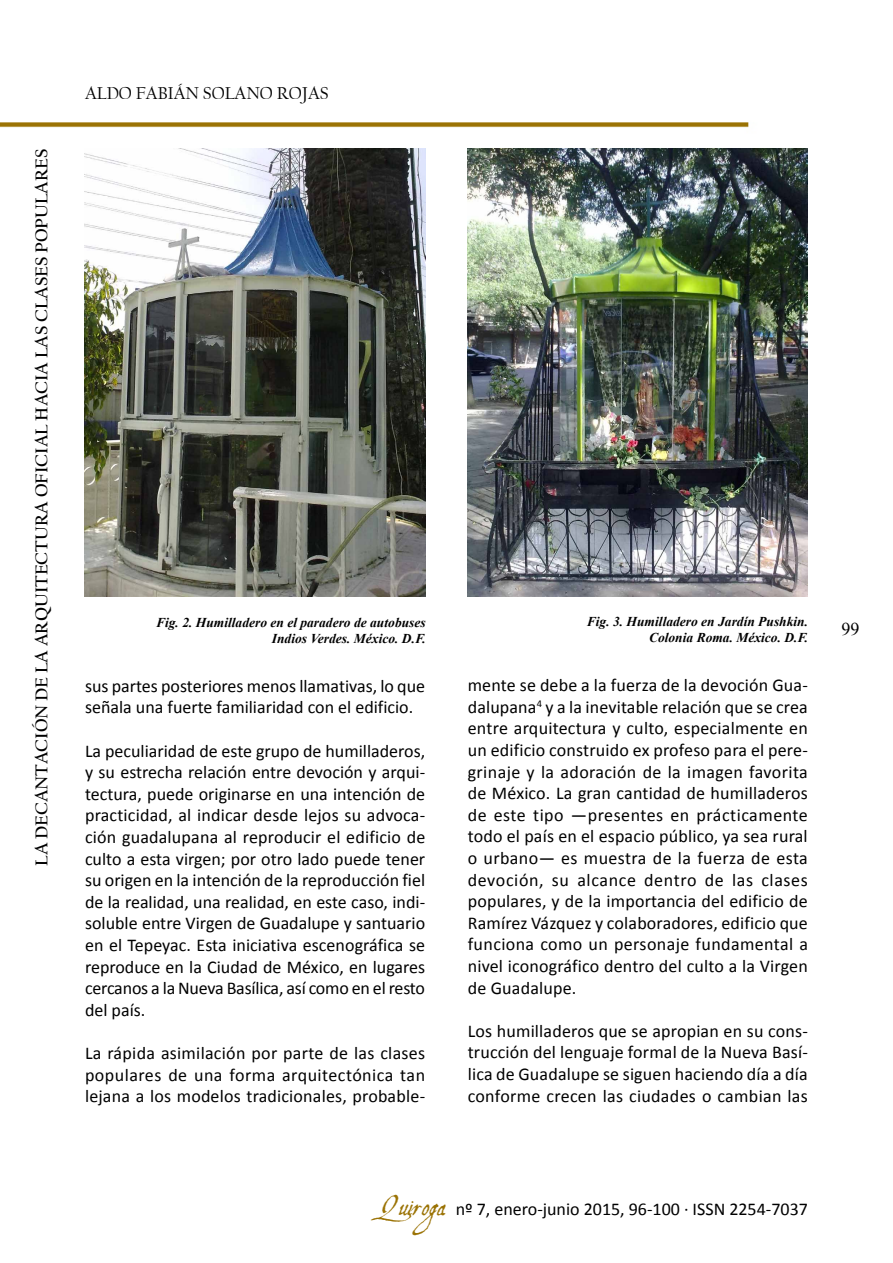
<style>
.page{position:relative;width:893px;height:1263px;background:#fff}
.page>*{position:absolute;margin:0;border:0;box-sizing:border-box;transform-origin:0 0}
.cuerpo_de_texto{font:18px/21.6px "Calibri";color:#000;text-align:justify}
.t1{font:700 18px "Californian FB";color:#000}
.t2{font:18px "Californian FB";color:#000}
.t3{font:18px "Times New Roman";color:#000}
.pie_de_foto{font:italic 700 13.5px/16.2px "Times New Roman";color:#000;text-align:right}
.s1{font-family:"Aquiline";font-size:27px;color:#9b7305}
</style>
<div class="page">
<img style="left:0;top:122px;width:808px;height:27px">
<img style="left:85px;top:149px;width:340px;height:448px">
<img style="left:468px;top:149px;width:340px;height:448px">
<p class="t1" style="left:31px;top:866px;width:717px;rotate:-90deg">La Decantación De La Arquitectura Oficial Hacia Las Clases Populares</p>
<p class="t2" style="left:85px;top:83px;width:228px">ALDO FABIÁN SOLANO ROJAS</p>
<p class="pie_de_foto" style="left:156px;top:614px;width:271px">Fig. 2. Humilladero en el paradero de autobuses<br>Indios Verdes. México. D.F.</p>
<p class="pie_de_foto" style="left:587px;top:613px;width:223px">Fig. 3. Humilladero en Jardín Pushkin.<br>Colonia Roma. México. D.F.</p>
<p class="cuerpo_de_texto" style="left:85px;top:674px;width:342px">sus partes posteriores menos llamativas, lo que señala una fuerte familiaridad con el edificio.</p>
<p class="cuerpo_de_texto" style="left:85px;top:739px;width:342px">La peculiaridad de este grupo de humilladeros, y su estrecha relación entre devoción y arqui&shy;tectura, puede originarse en una intención de practicidad, al indicar desde lejos su advoca&shy;ción guadalupana al reproducir el edificio de culto a esta virgen; por otro lado puede tener su origen en la intención de la reproducción fiel de la realidad, una realidad, en este caso, indi&shy;soluble entre Virgen de Guadalupe y santuario en el Tepeyac. Esta iniciativa escenográfica se reproduce en la Ciudad de México, en lugares cercanos a la Nueva Basílica, así como en el resto del país.</p>
<p class="cuerpo_de_texto" style="left:85px;top:1041px;width:342px">La rápida asimilación por parte de las clases populares de una forma arquitectónica tan lejana a los modelos tradicionales, probable-</p>
<p class="cuerpo_de_texto" style="left:468px;top:674px;width:342px">mente se debe a la fuerza de la devoción Gua&shy;dalupana<sup>4</sup> y a la inevitable relación que se crea entre arquitectura y culto, especialmente en un edificio construido ex profeso para el pere&shy;grinaje y la adoración de la imagen favorita de México. La gran cantidad de humilladeros de este tipo —presentes en prácticamente todo el país en el espacio público, ya sea rural o urbano— es muestra de la fuerza de esta devoción, su alcance dentro de las clases populares, y de la importancia del edificio de Ramírez Vázquez y colaboradores, edificio que funciona como un personaje fundamental a nivel iconográfico dentro del culto a la Virgen de Guadalupe.</p>
<p class="cuerpo_de_texto" style="left:468px;top:1019px;width:342px">Los humilladeros que se apropian en su cons&shy;trucción del lenguaje formal de la Nueva Basí&shy;lica de Guadalupe se siguen haciendo día a día conforme crecen las ciudades o cambian las</p>
<p class="t3" style="left:841px;top:616px;width:19px">99</p>
<p class="cuerpo_de_texto" style="left:379px;top:1197px;width:430px"><span class="s1">Quiroga</span> nº 7, enero-junio 2015, 96-100 · ISSN 2254-7037</p>
</div>
